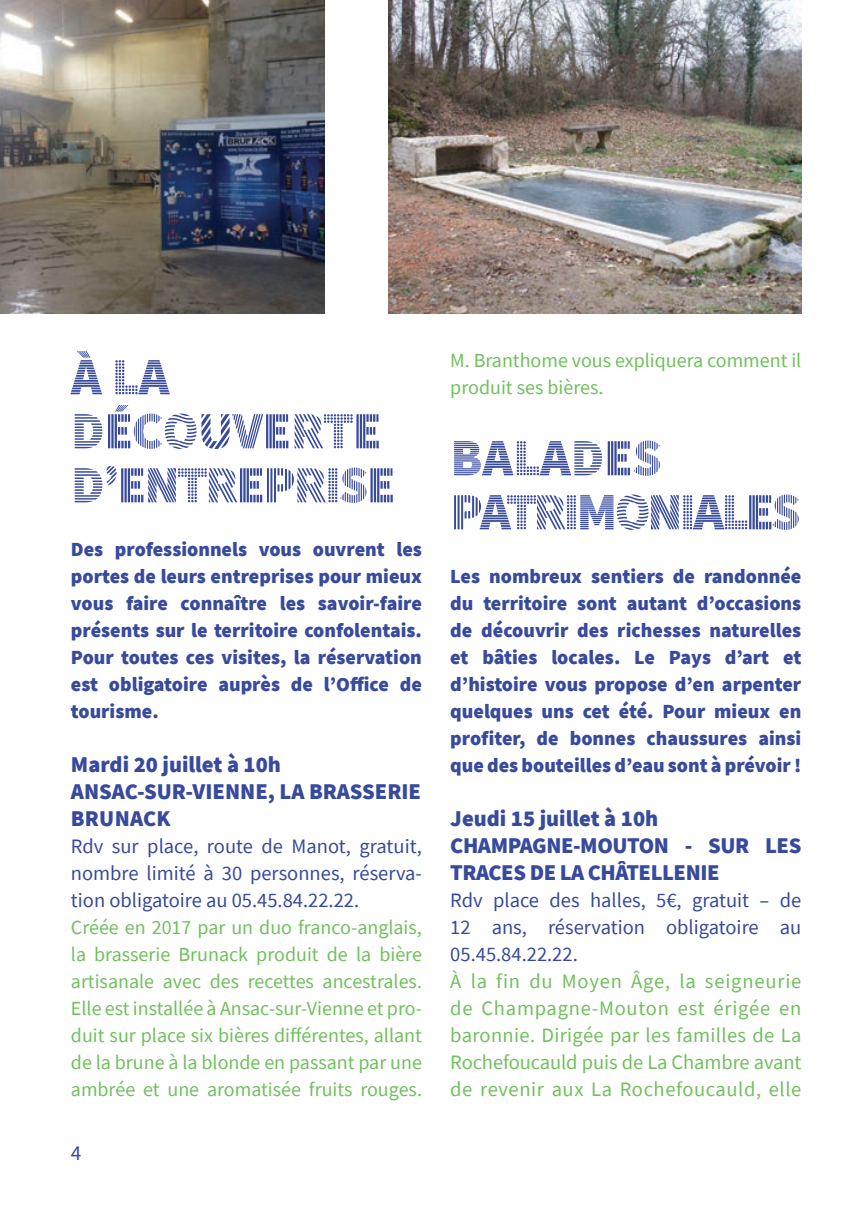
<style>
.page{position:relative;width:851px;height:1205px;background:#fff}
.page>*{position:absolute;margin:0;border:0;box-sizing:border-box;transform-origin:0 0}
.t1{font:900 52.5px/54px "Source Sans Pro DISPLAYV2";letter-spacing:-.01em;color:#374a9c}
.t2{font:900 22.5px/27px "Source Sans Pro";letter-spacing:-.01em;color:#374a9c}
.t3{font:21.25px "Source Sans Pro";color:#374a9c}
.t4{font:20.5px/27px "Source Sans Pro";color:#374a9c;text-align:justify}
.t5{font:20.5px/27px "Source Sans Pro";letter-spacing:.025em;color:#70c05d;text-align:justify}
.t6{font:900 20px/27px "Source Sans Pro";color:#374a9c;text-align:justify}
.t7{font:20px/27px "Source Sans Pro";color:#70c05d;text-align:justify}
</style>
<div class="page">
<img style="left:0;top:0;width:324px;height:313px">
<img style="left:388px;top:0;width:413px;height:313px">
<h1 class="t1" style="left:71px;top:351px;width:281px">À LA<br>DÉCOUVERTE<br>D’ENTREPRISE</h1>
<p class="t6" style="left:71px;top:536px;width:352px">Des professionnels vous ouvrent les portes de leurs entreprises pour mieux vous faire connaître les savoir-faire présents sur le territoire confolentais.<br>Pour toutes ces visites, la réservation est obligatoire auprès de l’Office de tourisme.</p>
<p class="t2" style="left:71px;top:751px;width:212px">Mardi 20 juillet à 10h<br>ANSA</p>
<p class="t2" style="left:125px;top:778px;width:82px">C-SU R-VIENNE</p>
<p class="t2" style="left:268px;top:778px;width:77px">, LA BRASSE</p>
<p class="t2" style="left:387px;top:778px;width:24px">RIE</p>
<p class="t2" style="left:71px;top:805px;width:44px">BRUNA</p>
<p class="t2" style="left:143px;top:805px;width:29px">CK</p>
<p class="t4" style="left:71px;top:833px;width:352px">Rdv sur place, route de Manot, gratuit, nombre limité à 30 personnes, réserva&shy;tion obligatoire au 05.45.84.22.22.</p>
<p class="t7" style="left:71px;top:914px;width:352px">Créée en 2017 par un duo franco-anglais, la brasserie Brunack produit de la bière artisanale avec des recettes ancestrales.<br>Elle est installée à Ansac-sur-Vienne et pro&shy;duit sur place six bières différentes, allant de la brune à la blonde en passant par une ambrée et une aromatisée fruits rouges.</p>
<p class="t3" style="left:71px;top:1139px;width:12px">4</p>
<p class="t7" style="left:450px;top:347px;width:352px">M. Branthome vous expliquera comment il produit ses bières.</p>
<h1 class="t1" style="left:450px;top:432px;width:191px">BALADES<br>PATRIMONIALES</h1>
<p class="t6" style="left:450px;top:563px;width:352px">Les nombreux sentiers de randonnée du territoire sont autant d’occasions de découvrir des richesses naturelles et bâties locales. Le Pays d’art et d’histoire vous propose d’en arpenter quelques uns cet été. Pour mieux en profiter, de bonnes chaussures ainsi que des bouteilles d’eau sont à prévoir !</p>
<p class="t2" style="left:450px;top:805px;width:209px">Jeudi 15 juillet à 10h<br>CHAMPAGNE-MOUTON</p>
<p class="t2" style="left:684px;top:832px;width:93px">- SU R LES</p>
<p class="t2" style="left:450px;top:859px;width:189px">TRACES DE LA CHÂTELLENIE</p>
<p class="t4" style="left:450px;top:887px;width:352px">Rdv place des halles, 5€, gratuit – de 12 ans, réservation obligatoire au 05.45.84.22.22.</p>
<p class="t5" style="left:450px;top:968px;width:352px">À la fin du Moyen Âge, la seigneurie de Champagne-Mouton est érigée en baronnie. Dirigée par les familles de La Rochefoucauld puis de La Chambre avant de revenir aux La Rochefoucauld, elle</p>
</div>
